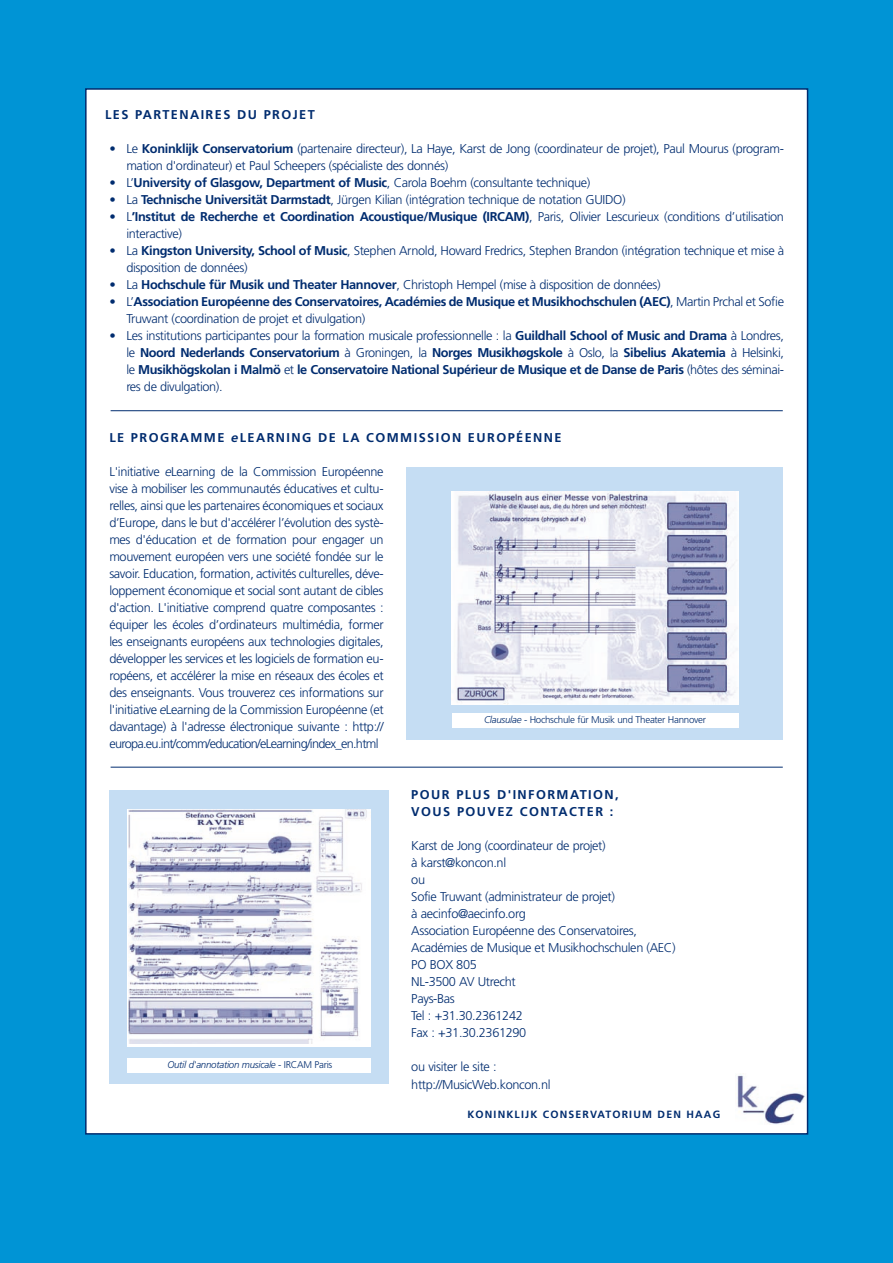
<style>
.page{position:relative;width:893px;height:1263px;background:#fff}
.page>*{position:absolute;margin:0;border:0;box-sizing:border-box;transform-origin:0 0}
.t1{font:300 12.75px/17px "Frutiger";letter-spacing:-.03em;color:#002c6f}
.t2{font:700 12.75px/17px "Frutiger";letter-spacing:-.03em;color:#002c6f}
.t3{font:700 12.75px/17px "Frutiger";letter-spacing:.11em;color:#002c6f}
.t4{font:700 10.5px "Frutiger";letter-spacing:.11em;color:#002c6f}
.t5{font:300 9.75px "Frutiger";letter-spacing:-.03em;color:#002c6f}
.t6{font:italic 300 9.75px "Frutiger";letter-spacing:-.03em;color:#002c6f}
.s1{font-weight:700}
.s2{font-weight:300}
.s3{font-style:italic}
.s4{font-style:normal}
</style>
<div class="page">
<div style="left:0;top:0;width:892px;height:1263px;background:#0094d5"></div>
<div style="left:86px;top:89px;width:721px;height:1045px;background:#fff"></div>
<div style="left:406px;top:468px;width:376px;height:272px;background:#c5ddf3"></div>
<img style="left:451px;top:491px;width:287px;height:214px">
<div style="left:109px;top:790px;width:280px;height:294px;background:#c5ddf3"></div>
<svg style="left:127px;top:809px;width:243px;height:237px"></svg>
<img style="left:129px;top:809px;width:241px;height:234px">
<hr style="left:111px;top:410px;width:671px;height:1px;background:#002c6f">
<hr style="left:111px;top:767px;width:671px;height:1px;background:#002c6f">
<div style="left:451px;top:713px;width:287px;height:15px;background:#fff"></div>
<div style="left:127px;top:1058px;width:243px;height:15px;background:#fff"></div>
<img style="left:737px;top:1075px;width:68px;height:50px">
<p class="t3" style="left:105px;top:107px;width:211px">LES PARTENAIRES DU PROJET</p>
<p class="t1" style="left:126px;top:141px;width:659px;text-indent:-17px">• Le <span class="s1">Koninklijk Conservatorium</span> (partenaire directeur), La Haye, Karst de Jong (coordinateur de projet), Paul Mourus (program&shy;mation d'ordinateur) et Paul Scheepers (spécialiste des donnés)</p>
<p class="t1" style="left:109px;top:175px;width:482px">• L’<span class="s1">University of Glasgow, Department of Music</span>, Carola Boehm (consultante technique)</p>
<p class="t1" style="left:109px;top:192px;width:517px">• La <span class="s1">Technische Universität Darmstadt</span>, Jürgen Kilian (intégration technique de notation GUIDO)</p>
<p class="t1" style="left:126px;top:209px;width:659px;text-indent:-17px">• L<span class="s1">’Institut de Recherche et Coordination Acoustique/Musique (IRCAM)</span>, Paris, Olivier Lescurieux (conditions d’utilisation interactive)</p>
<p class="t1" style="left:126px;top:243px;width:659px;text-indent:-17px">• La <span class="s1">Kingston University, School of Music</span>, Stephen Arnold, Howard Fredrics, Stephen Brandon (intégration technique et mise à disposition de données)</p>
<p class="t1" style="left:109px;top:277px;width:553px">• La <span class="s1">Hochschule für Musik und Theater Hannover</span>, Christoph Hempel (mise à disposition de données)</p>
<p class="t2" style="left:126px;top:294px;width:659px;text-indent:-17px"><span class="s2">• L’</span>Association Européenne des Conservatoires, Académies de Musique et Musikhochschulen (AEC)<span class="s2">, Martin Prchal et Sofie<br>Truwant (coordination de projet et divulgation)</span></p>
<p class="t2" style="left:126px;top:328px;width:659px;text-align:justify;text-indent:-17px"><span class="s2">• Les institutions participantes pour la formation musicale professionnelle : la</span> Guildhall School of Music and Drama <span class="s2">à Londres, le</span> Noord Nederlands Conservatorium <span class="s2">à Groningen, la</span> Norges Musikhøgskole <span class="s2">à Oslo, la</span> Sibelius Akatemia <span class="s2">à Helsinki, le</span> Musikhögskolan i Malmö <span class="s2">et</span> le Conservatoire National Supérieur de Musique et de Danse de Paris <span class="s2">(hôtes des séminai&shy;res de divulgation).</span></p>
<p class="t3" style="left:109px;top:430px;width:453px">LE PROGRAMME <span class="s3">e</span>LEARNING DE LA COMMISSION EUROPÉENNE</p>
<p class="t1" style="left:109px;top:464px;width:276px;text-align:justify">L'initiative <span class="s3">e</span>Learning de la Commission Européenne vise à mobiliser les communautés éducatives et cultu&shy;relles, ainsi que les partenaires économiques et sociaux d’Europe, dans le but d'accélérer l’évolution des systè&shy;mes d'éducation et de formation pour engager un mouvement européen vers une société fondée sur le savoir. Education, formation, activités culturelles, déve&shy;loppement économique et social sont autant de cibles d'action. L'initiative comprend quatre composantes : équiper les écoles d’ordinateurs multimédia, former les enseignants européens aux technologies digitales, développer les services et les logiciels de formation eu&shy;ropéens, et accélérer la mise en réseaux des écoles et des enseignants. Vous trouverez ces informations sur l'initiative <span class="s3">e</span>Learning de la Commission Européenne (et davantage) à l'adresse électronique suivante : http:// europa.eu.int/comm/education/eLearning/index_en.html</p>
<p class="t3" style="left:411px;top:787px;width:209px">POUR PLUS D'INFORMATION,<br>VOUS POUVEZ CONTACTER :</p>
<p class="t1" style="left:411px;top:838px;width:266px">Karst de Jong (coordinateur de projet)<br>à karst@koncon.nl<br>ou<br>Sofie Truwant (administrateur de projet)<br>à aecinfo@aecinfo.org<br>Association Européenne des Conservatoires,<br>Académies de Musique et Musikhochschulen (AEC)<br>PO BOX 805<br>NL-3500 AV Utrecht<br>Pays-Bas<br>Tel : +31.30.2361242<br>Fax : +31.30.2361290</p>
<p class="t1" style="left:411px;top:1060px;width:141px">ou visiter le site : http://MusicWeb.koncon.nl</p>
<p class="t5" style="left:484px;top:716px;width:223px"><span class="s3">Clausulae</span> - Hochschule für Musik und Theater Hannover</p>
<p class="t6" style="left:167px;top:1061px;width:166px">Outil d'annotation musicale <span class="s4">- IRCAM Paris</span></p>
<p class="t4" style="left:467px;top:1110px;width:254px">KONINKLIJK CONSERVATORIUM DEN HAAG</p>
</div>
